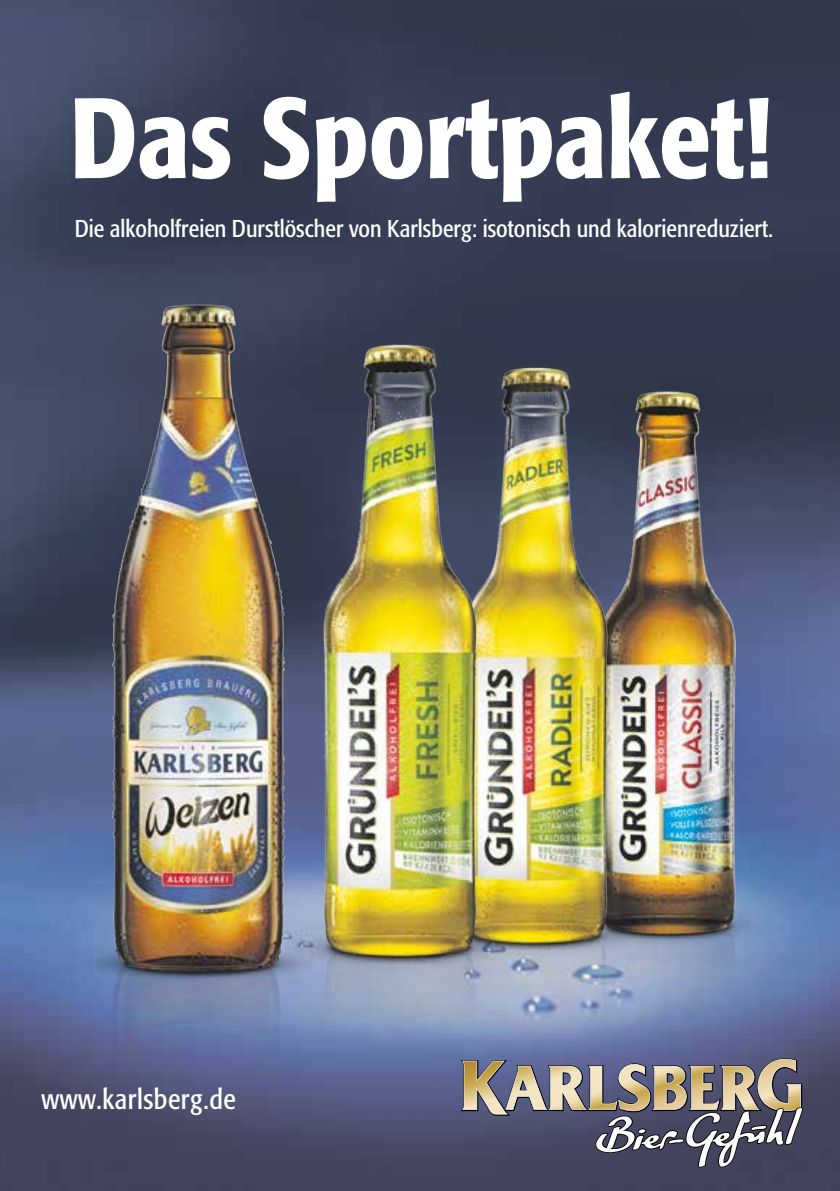
<style>
.page{position:relative;width:840px;height:1191px;background:#fff}
.page>*{position:absolute;margin:0;border:0;box-sizing:border-box;transform-origin:0 0}
.t1{font:500 condensed 112.8px "Formata Pro";color:#fff}
.t2{font:condensed 28.4px "Formata Pro";letter-spacing:.015em;color:#fff}
.t3{font:condensed 24.2px "Formata Pro";color:#fff}
</style>
<div class="page">
<img style="left:0;top:0;width:839px;height:1191px">
<svg style="left:460px;top:1065px;width:344px;height:104px;background:#757178"></svg>
<img style="left:28px;top:226px;width:343px;height:954px">
<img style="left:528px;top:309px;width:277px;height:756px">
<img style="left:388px;top:351px;width:293px;height:729px">
<img style="left:244px;top:317px;width:312px;height:753px">
<h1 class="t1" style="left:70px;top:65px;width:703px">Das Sportpaket!</h1>
<p class="t3" style="left:75px;top:213px;width:699px">Die alkoholfreien Durstlöscher von Karlsberg: isotonisch und kalorienreduziert.</p>
<p class="t2" style="left:42px;top:1081px;width:195px">www.karlsberg.de</p>
</div>
